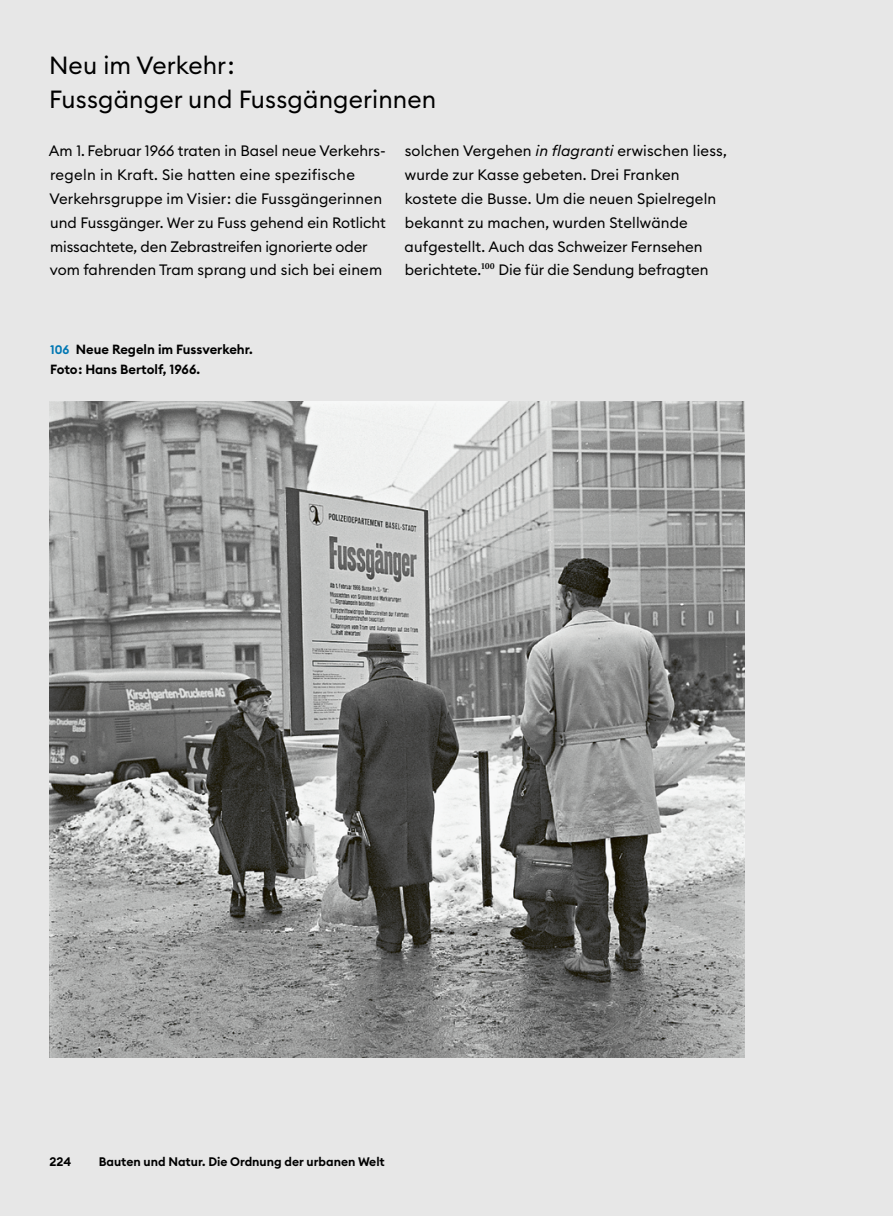
<style>
.page{position:relative;width:893px;height:1216px;background:#fff}
.page>*{position:absolute;margin:0;border:0;box-sizing:border-box;transform-origin:0 0}
.Exkurs_Titel{font:24.5px/34.1px "Euclid Circular B";letter-spacing:.005em;color:#000}
.Exkurs_GT{font:14.88px/23.8px "Euclid Circular B";color:#000}
.Abb_Legende_fett{font:600 13.12px/20.5px "Euclid Circular B";color:#000}
.Fusszeile_links{font:600 12.25px "Euclid Circular B";color:#000}
.s1{font-style:italic}
.s2{font-size:12.25px;color:#0077b3}
</style>
<div class="page">
<div style="left:0;top:0;width:893px;height:1215px;background:#e7e7e7"></div>
<img style="left:50px;top:401px;width:694px;height:656px">
<h4 class="Exkurs_Titel" style="left:49px;top:48px;width:388px">Neu im Verkehr:<br>Fussgänger und Fussgängerinnen</h4>
<p class="Exkurs_GT" style="left:49px;top:139px;width:338px">Am 1. Februar 1966 traten in Basel neue Verkehrs&shy;regeln in Kraft. Sie hatten eine spezifische Verkehrsgruppe im Visier: die Fussgängerinnen und Fussgänger. Wer zu Fuss gehend ein Rotlicht missachtete, den Zebrastreifen ignorierte oder vom fahrenden Tram sprang und sich bei einem</p>
<p class="Exkurs_GT" style="left:405px;top:139px;width:324px">solchen Vergehen <span class="s1">in flagranti</span> erwischen liess, wurde zur Kasse gebeten. Drei Franken kostete die Busse. Um die neuen Spielregeln bekannt zu machen, wurden Stellwände aufgestellt. Auch das Schweizer Fernsehen berichtete.<sup>100</sup> Die für die Sendung befragten</p>
<p class="Abb_Legende_fett" style="left:50px;top:339px;width:204px"><span class="s2">106</span> Neue Regeln im Fussverkehr.<br>Foto: Hans Bertolf, 1966.</p>
<p class="Fusszeile_links" style="left:50px;top:1153px;width:23px">224</p>
<p class="Fusszeile_links" style="left:99px;top:1153px;width:288px">Bauten und Natur. Die Ordnung der urbanen Welt</p>
</div>
